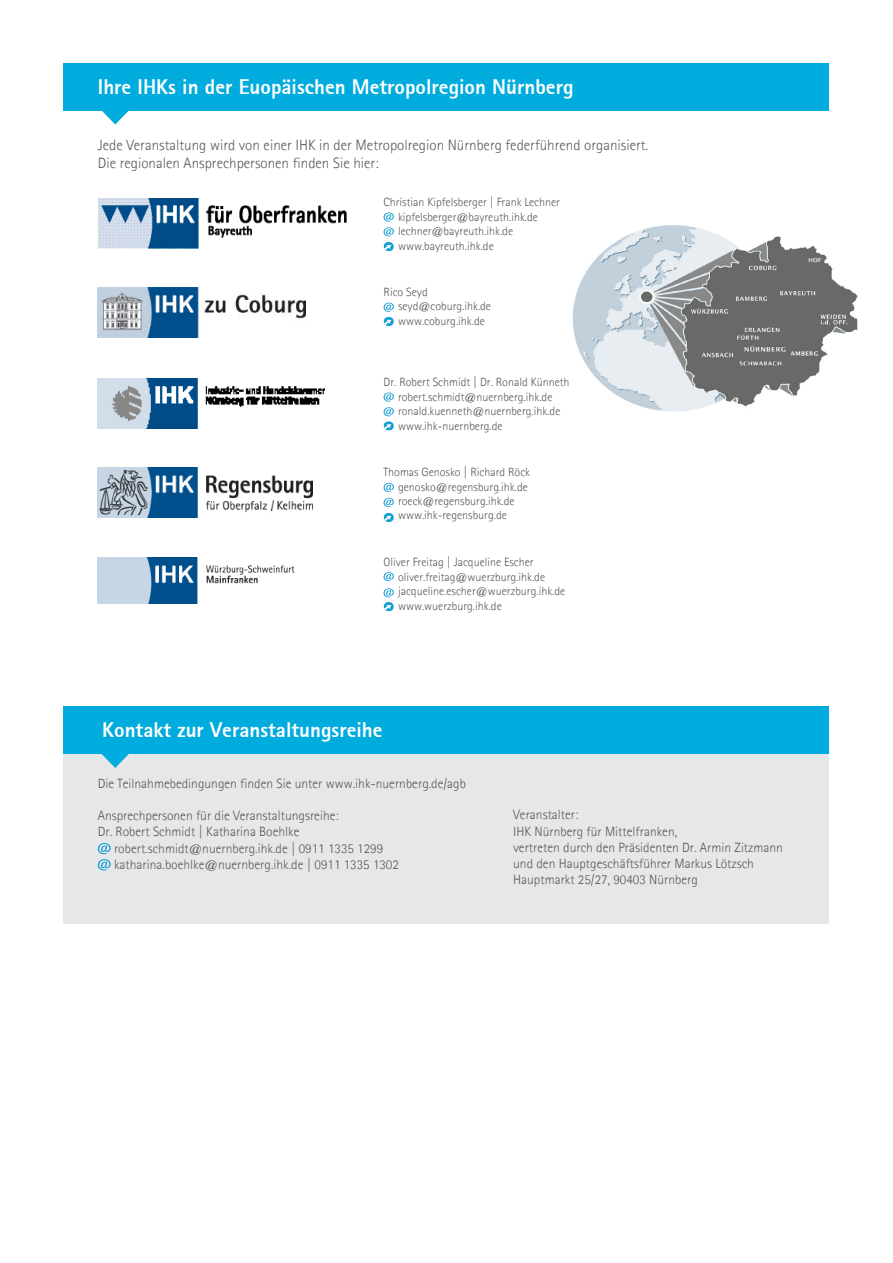
<style>
.page{position:relative;width:893px;height:1263px;background:#fff}
.page>*{position:absolute;margin:0;border:0;box-sizing:border-box;transform-origin:0 0}
.Überschrift{font:800 21px "Agfa Rotis Sans Serif";color:#fff}
.t1{font:300 15px/18px "Agfa Rotis Sans Serif";color:#57585a}
.t2{font:300 13.5px "Agfa Rotis Sans Serif";color:#57585a}
.t3{font:300 12px "Agfa Rotis Sans Serif";color:#57585a}
</style>
<div class="page">
<img style="left:573px;top:225px;width:285px;height:187px">
<div style="left:64px;top:63px;width:765px;height:47px;background:#00acdd"></div>
<svg style="left:98px;top:110px;width:35px;height:15px"></svg>
<img style="left:98px;top:287px;width:208px;height:51px">
<img style="left:98px;top:468px;width:215px;height:50px">
<img style="left:98px;top:557px;width:197px;height:46px">
<img style="left:98px;top:198px;width:248px;height:50px">
<img style="left:98px;top:378px;width:227px;height:50px">
<svg style="left:384px;top:392px;width:10px;height:9px"></svg>
<svg style="left:384px;top:483px;width:10px;height:9px"></svg>
<svg style="left:384px;top:572px;width:10px;height:9px"></svg>
<svg style="left:384px;top:588px;width:10px;height:23px"></svg>
<svg style="left:384px;top:513px;width:10px;height:9px"></svg>
<svg style="left:384px;top:407px;width:10px;height:24px"></svg>
<svg style="left:384px;top:303px;width:10px;height:23px"></svg>
<svg style="left:384px;top:242px;width:10px;height:9px"></svg>
<svg style="left:384px;top:212px;width:10px;height:24px"></svg>
<div style="left:64px;top:754px;width:765px;height:170px;background:#e6e7e9"></div>
<div style="left:64px;top:706px;width:765px;height:48px;background:#00acdd"></div>
<svg style="left:101px;top:754px;width:28px;height:14px"></svg>
<svg style="left:98px;top:843px;width:13px;height:27px"></svg>
<svg style="left:384px;top:498px;width:10px;height:9px"></svg>
<p class="Überschrift" style="left:98px;top:73px;width:477px">Ihre IHKs in der Euopäischen Metropolregion Nürnberg</p>
<p class="t1" style="left:98px;top:135px;width:552px">Jede Veranstaltung wird von einer IHK in der Metropolregion Nürnberg federführend organisiert.<br>Die regionalen Ansprechpersonen finden Sie hier:</p>
<p class="t3" style="left:384px;top:195px;width:178px">Christian Kipfelsberger | Frank Lechner</p>
<p class="t3" style="left:398px;top:210px;width:141px">kipfelsberger@bayreuth.ihk.de</p>
<p class="t3" style="left:398px;top:224px;width:117px">lechner@bayreuth.ihk.de</p>
<p class="t3" style="left:398px;top:238px;width:97px">www.bayreuth.ihk.de</p>
<p class="t3" style="left:384px;top:285px;width:46px">Rico Seyd</p>
<p class="t3" style="left:398px;top:299px;width:95px">seyd@coburg.ihk.de</p>
<p class="t3" style="left:398px;top:314px;width:88px">www.coburg.ihk.de</p>
<p class="t3" style="left:384px;top:375px;width:187px">Dr. Robert Schmidt | Dr. Ronald Künneth</p>
<p class="t3" style="left:398px;top:390px;width:156px">robert.schmidt@nuernberg.ihk.de</p>
<p class="t3" style="left:398px;top:404px;width:164px">ronald.kuenneth@nuernberg.ihk.de</p>
<p class="t3" style="left:398px;top:418px;width:106px">www.ihk-nuernberg.de</p>
<p class="t3" style="left:384px;top:465px;width:148px">Thomas Genosko | Richard Röck</p>
<p class="t3" style="left:398px;top:479px;width:131px">genosko@regensburg.ihk.de</p>
<p class="t3" style="left:398px;top:494px;width:118px">roeck@regensburg.ihk.de</p>
<p class="t3" style="left:398px;top:508px;width:110px">www.ihk-regensburg.de</p>
<p class="t3" style="left:384px;top:555px;width:152px">Oliver Freitag | Jacqueline Escher</p>
<p class="t3" style="left:398px;top:570px;width:149px">oliver.freitag@wuerzburg.ihk.de</p>
<p class="t3" style="left:398px;top:584px;width:169px">jacqueline.escher@wuerzburg.ihk.de</p>
<p class="t3" style="left:398px;top:598px;width:105px">www.wuerzburg.ihk.de</p>
<p class="Überschrift" style="left:102px;top:717px;width:282px">Kontakt zur Veranstaltungsreihe</p>
<p class="t2" style="left:98px;top:775px;width:370px">Die Teilnahmebedingungen finden Sie unter www.ihk-nuernberg.de/agb</p>
<p class="t2" style="left:98px;top:807px;width:242px">Ansprechpersonen für die Veranstaltungsreihe:</p>
<p class="t2" style="left:98px;top:824px;width:203px">Dr. Robert Schmidt | Katharina Boehlke</p>
<p class="t2" style="left:114px;top:840px;width:271px">robert.schmidt@nuernberg.ihk.de | 0911 1335 1299</p>
<p class="t2" style="left:114px;top:856px;width:286px">katharina.boehlke@nuernberg.ihk.de | 0911 1335 1302</p>
<p class="t2" style="left:513px;top:807px;width:67px">Veranstalter:</p>
<p class="t2" style="left:513px;top:823px;width:166px">IHK Nürnberg für Mittelfranken,</p>
<p class="t2" style="left:513px;top:839px;width:271px">vertreten durch den Präsidenten Dr. Armin Zitzmann</p>
<p class="t2" style="left:513px;top:855px;width:242px">und den Hauptgeschäftsführer Markus Lötzsch</p>
<p class="t2" style="left:513px;top:872px;width:186px">Hauptmarkt 25/27, 90403 Nürnberg</p>
</div>
